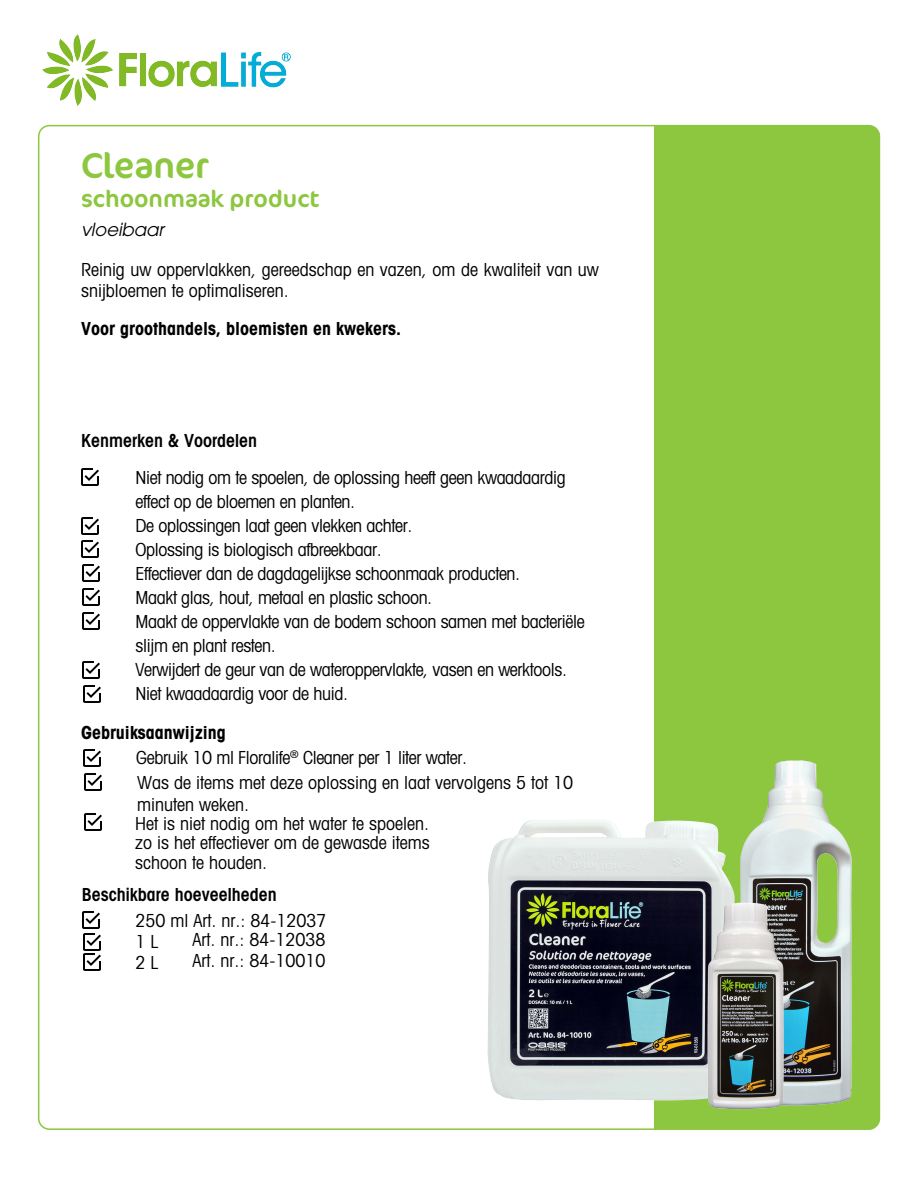
<style>
.page{position:relative;width:918px;height:1188px;background:#fff}
.page>*{position:absolute;margin:0;border:0;box-sizing:border-box;transform-origin:0 0}
.t1{font:36px "Cocon OT";color:#8dc63f}
.t2{font:24px "Cocon OT";color:#8dc63f}
.t3{font:condensed 18px/24px "Avant Garde";letter-spacing:-.02em;color:#000}
.t4{font:condensed 18px/19.2px "Avant Garde";color:#000}
.t5{font:600 condensed 18px "Avant Garde";color:#000}
.t6{font:700 condensed 18px "Avant Garde";color:#000}
.t7{font:italic 18px "Avant Garde";color:#000}
.s1{font-weight:700}
</style>
<div class="page">
<div style="left:654px;top:125px;width:226px;height:1005px;background:#8dc63f"></div>
<img style="left:735px;top:733px;width:127px;height:397px">
<img style="left:401px;top:750px;width:405px;height:380px">
<img style="left:631px;top:891px;width:229px;height:230px">
<img style="left:42px;top:34px;width:249px;height:72px">
<img style="left:83px;top:685px;width:17px;height:17px">
<img style="left:83px;top:661px;width:17px;height:17px">
<img style="left:83px;top:612px;width:17px;height:17px">
<img style="left:82px;top:588px;width:17px;height:18px">
<img style="left:82px;top:565px;width:17px;height:17px">
<img style="left:81px;top:541px;width:17px;height:17px">
<img style="left:81px;top:517px;width:17px;height:17px">
<img style="left:81px;top:469px;width:17px;height:17px">
<img style="left:83px;top:953px;width:17px;height:17px">
<img style="left:83px;top:933px;width:17px;height:17px">
<img style="left:84px;top:773px;width:17px;height:17px">
<img style="left:83px;top:911px;width:17px;height:17px">
<img style="left:84px;top:814px;width:17px;height:17px">
<img style="left:84px;top:750px;width:17px;height:17px">
<h1 class="t1" style="left:81px;top:144px;width:130px">Cleaner</h1>
<h2 class="t2" style="left:81px;top:184px;width:240px">schoonmaak product</h2>
<p class="t7" style="left:81px;top:219px;width:84px">vloeibaar</p>
<p class="t4" style="left:81px;top:259px;width:519px;line-height:21px">Reinig uw oppervlakken, gereedschap en vazen, om de kwaliteit van uw snijbloemen te optimaliseren.</p>
<p class="t6" style="left:81px;top:317px;width:322px">Voor groothandels, bloemisten en kwekers.</p>
<p class="t5" style="left:81px;top:430px;width:178px">Kenmerken &amp; Voordelen</p>
<p class="t3" style="left:135px;top:465px;width:451px">Niet nodig om te spoelen, de oplossing heeft geen kwaadaardig effect op de bloemen en planten.<br>De oplossingen laat geen vlekken achter.<br>Oplossing is biologisch afbreekbaar.<br>Effectiever dan de dagdagelijkse schoonmaak producten.<br>Maakt glas, hout, metaal en plastic schoon.<br>Maakt de oppervlakte van de bodem schoon samen met bacteriële slijm en plant resten.<br>Verwijdert de geur van de wateroppervlakte, vasen en werktools.<br>Niet kwaadaardig voor de huid.</p>
<p class="t4" style="left:136px;top:719px;width:438px;line-height:25.2px;text-indent:-55px"><span class="s1">Gebruiksaanwijzing<br></span>Gebruik 10 ml฀Floralife<sup>®</sup>฀Cleaner฀per฀1฀liter฀water.฀<br>Was de items met deze oplossing en laat vervolgens 5 tot 10</p>
<p class="t4" style="left:135px;top:794px;width:296px">minuten weken.<br>Het is niet nodig om het water te spoelen. zo is het effectiever om de gewasde items schoon te houden.</p>
<p class="t5" style="left:82px;top:883px;width:196px">Beschikbare hoeveelheden</p>
<p class="t4" style="left:135px;top:909px;width:193px;line-height:21.1px">250 ml Art. nr.: 84-12037<br>1 L</p>
<p class="t4" style="left:192px;top:929px;width:135px">Art. nr.: 84-12038</p>
<p class="t3" style="left:135px;top:950px;width:25px">2 L</p>
<p class="t4" style="left:192px;top:950px;width:135px">Art. nr.: 84-10010</p>
</div>
